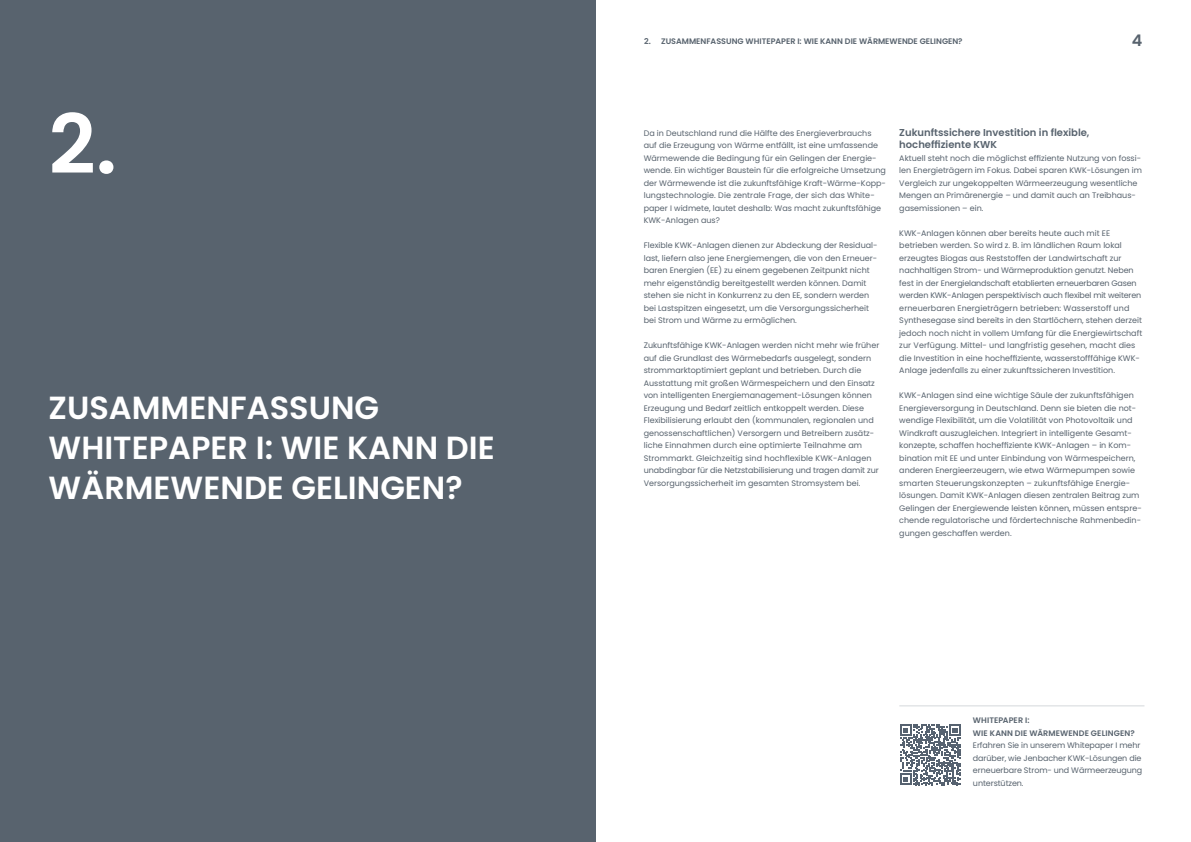
<style>
.page{position:relative;width:1191px;height:842px;background:#fff}
.page>*{position:absolute;margin:0;border:0;box-sizing:border-box;transform-origin:0 0}
.t1{font:600 82px "Poppins";color:#fff}
.t2{font:600 32px/40px "Poppins";color:#fff}
.t3{font:600 16px "Poppins";color:#58636e}
.t4{font:600 10px/12.5px "Poppins";color:#58636e}
.t5{font:8px/12.5px "Poppins";color:#58636e}
.t6{font:600 8px "Poppins";color:#58636e}
.t7{font:600 8px/12.5px "Poppins";letter-spacing:.02em;color:#58636e}
</style>
<div class="page">
<div style="left:0;top:0;width:595px;height:842px;background:#58636e"></div>
<svg style="left:900px;top:724px;width:60px;height:61px"></svg>
<hr style="left:899px;top:706px;width:245px;height:1px;background:#d5d8db">
<h1 class="t1" style="left:49px;top:97px;width:70px">2.</h1>
<h2 class="t2" style="left:49px;top:388px;width:447px">ZUSAMMENFASSUNG<br>WHITEPAPER I: WIE KANN DIE<br>WÄRMEWENDE GELINGEN?</h2>
<p class="t6" style="left:644px;top:37px;width:320px">2. ZUSAMMENFASSUNG WHITEPAPER I: WIE KANN DIE WÄRMEWENDE GELINGEN?</p>
<h3 class="t3" style="left:1131px;top:32px;width:12px">4</h3>
<p class="t5" style="left:643px;top:127px;width:244px">Da in Deutschland rund die Hälfte des Energieverbrauchs auf die Erzeugung von Wärme entfällt, ist eine umfassende Wärmewende die Bedingung für ein Gelingen der Energie&shy;wende. Ein wichtiger Baustein für die erfolgreiche Umsetzung der Wärmewende ist die zukunftsfähige Kraft-Wärme-Kopp&shy;lungstechnologie. Die zentrale Frage, der sich das White&shy;paper I widmete, lautet deshalb: Was macht zukunftsfähige KWK-Anlagen aus?</p>
<p class="t5" style="left:643px;top:239px;width:235px">Flexible KWK-Anlagen dienen zur Abdeckung der Residual&shy;last, liefern also jene Energiemengen, die von den Erneuer&shy;baren Energien (EE) zu einem gegebenen Zeitpunkt nicht mehr eigenständig bereitgestellt werden können. Damit stehen sie nicht in Konkurrenz zu den EE, sondern werden bei Lastspitzen eingesetzt, um die Versorgungssicherheit bei Strom und Wärme zu ermöglichen.</p>
<p class="t5" style="left:643px;top:339px;width:237px">Zukunftsfähige KWK-Anlagen werden nicht mehr wie früher auf die Grundlast des Wärmebedarfs ausgelegt, sondern strommarktoptimiert geplant und betrieben. Durch die Ausstattung mit großen Wärmespeichern und den Einsatz von intelligenten Energiemanagement-Lösungen können Erzeugung und Bedarf zeitlich entkoppelt werden. Diese Flexibilisierung erlaubt den (kommunalen, regionalen und genossenschaftlichen) Versorgern und Betreibern zusätz&shy;liche Einnahmen durch eine optimierte Teilnahme am Strommarkt. Gleichzeitig sind hochflexible KWK-Anlagen unabdingbar für die Netzstabilisierung und tragen damit zur Versorgungssicherheit im gesamten Stromsystem bei.</p>
<p class="t4" style="left:899px;top:126px;width:192px">Zukunftssichere Investition in flexible, hocheffiziente KWK</p>
<p class="t5" style="left:899px;top:152px;width:244px">Aktuell steht noch die möglichst effiziente Nutzung von fossi&shy;len Energieträgern im Fokus. Dabei sparen KWK-Lösungen im Vergleich zur ungekoppelten Wärmeerzeugung wesentliche Mengen an Primärenergie – und damit auch an Treibhaus&shy;gasemissionen – ein.</p>
<p class="t5" style="left:899px;top:227px;width:244px">KWK-Anlagen können aber bereits heute auch mit EE betrieben werden. So wird z. B. im ländlichen Raum lokal erzeugtes Biogas aus Reststoffen der Landwirtschaft zur nachhaltigen Strom- und Wärmeproduktion genutzt. Neben fest in der Energielandschaft etablierten erneuerbaren Gasen werden KWK-Anlagen perspektivisch auch flexibel mit weiteren erneuerbaren Energieträgern betrieben: Wasserstoff und Synthesegase sind bereits in den Startlöchern, stehen derzeit jedoch noch nicht in vollem Umfang für die Energiewirtschaft zur Verfügung. Mittel- und langfristig gesehen, macht dies die Investition in eine hocheffiziente, wasserstofffähige KWK-Anlage jedenfalls zu einer zukunftssicheren Investition.</p>
<p class="t5" style="left:899px;top:389px;width:244px">KWK-Anlagen sind eine wichtige Säule der zukunftsfähigen Energieversorgung in Deutschland. Denn sie bieten die not&shy;wendige Flexibilität, um die Volatilität von Photovoltaik und Windkraft auszugleichen. Integriert in intelligente Gesamt&shy;konzepte, schaffen hocheffiziente KWK-Anlagen – in Kom&shy;bination mit EE und unter Einbindung von Wärmespeichern, anderen Energieerzeugern, wie etwa Wärmepumpen sowie smarten Steuerungskonzepten – zukunftsfähige Energie&shy;lösungen. Damit KWK-Anlagen diesen zentralen Beitrag zum Gelingen der Energiewende leisten können, müssen entspre&shy;chende regulatorische und fördertechnische Rahmenbedin&shy;gungen geschaffen werden.</p>
<p class="t7" style="left:973px;top:714px;width:163px">WHITEPAPER I:<br>WIE KANN DIE WÄRMEWENDE GELINGEN?</p>
<p class="t5" style="left:973px;top:739px;width:171px">Erfahren Sie in unserem Whitepaper I mehr darüber, wie Jenbacher KWK-Lösungen die erneuerbare Strom- und Wärmeerzeugung unterstützen.</p>
</div>
